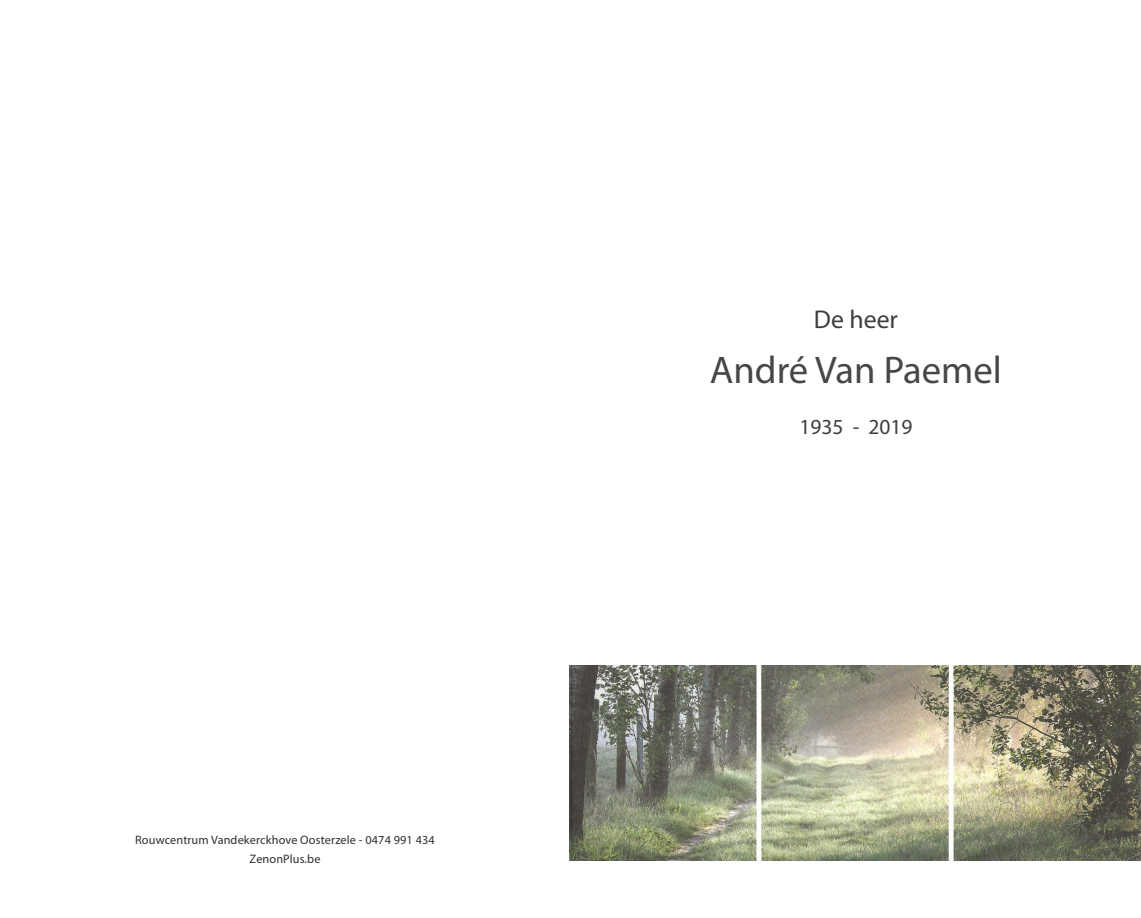
<style>
.page{position:relative;width:1141px;height:918px;background:#fff}
.page>*{position:absolute;margin:0;border:0;box-sizing:border-box;transform-origin:0 0}
.t1{font:38.68px "Myriad Pro";color:#464748}
.t2{font:25.72px "Myriad Pro";color:#3e3e3f}
.t3{font:21.53px "Myriad Pro";color:#3e3e3f}
.t4{font:12.25px "Myriad Pro";letter-spacing:.01em;color:#312f30}
</style>
<div class="page">
<img style="left:569px;top:666px;width:571px;height:194px">
<p class="t4" style="left:135px;top:832px;width:301px">Rouwcentrum Vandekerckhove Oosterzele - 0474 991 434</p>
<p class="t4" style="left:250px;top:851px;width:72px">ZenonPlus.be</p>
<p class="t2" style="left:814px;top:303px;width:86px">De heer</p>
<p class="t1" style="left:710px;top:346px;width:294px">André Van Paemel</p>
<p class="t3" style="left:799px;top:413px;width:114px">1935 - 2019</p>
</div>
